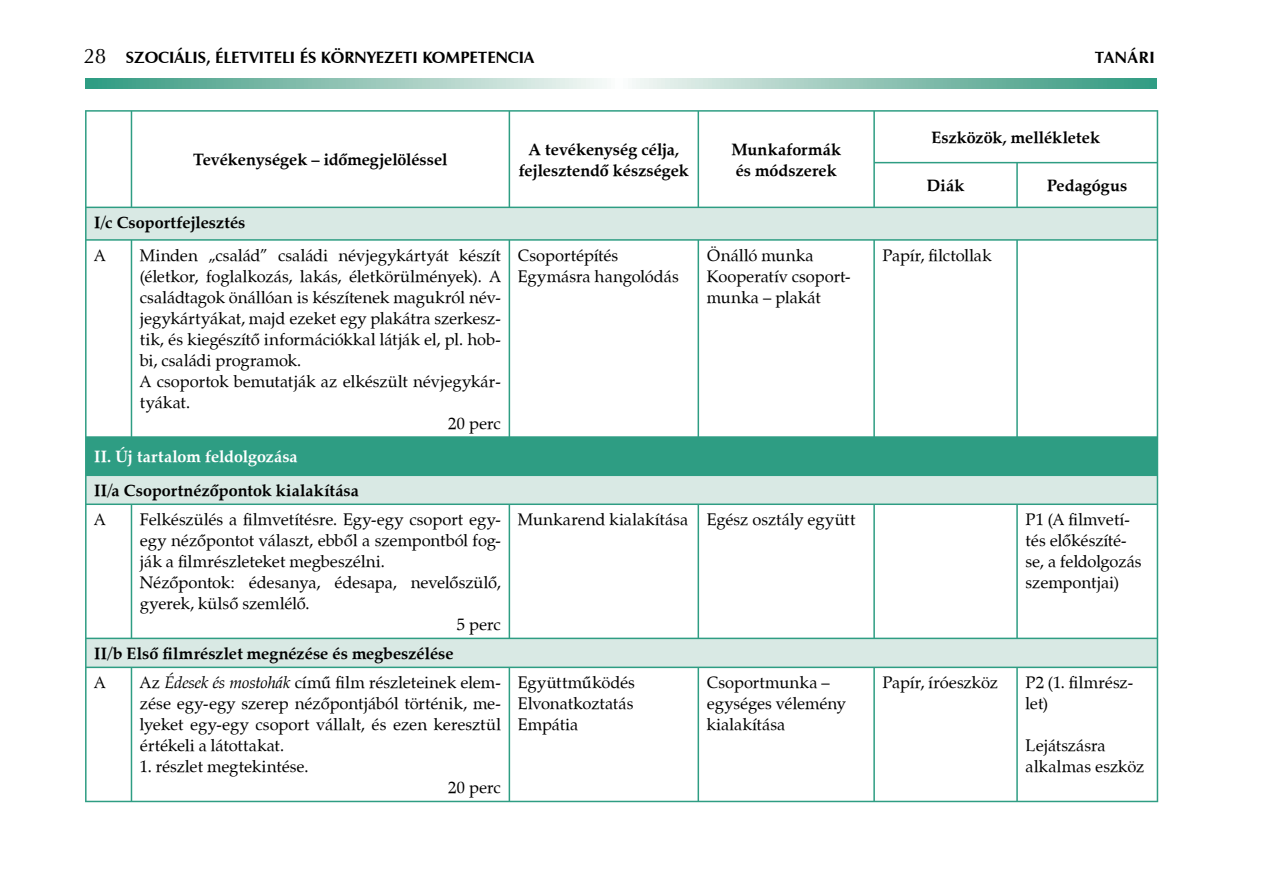
<style>
.page{position:relative;width:1263px;height:893px;background:#fff}
.page>*{position:absolute;margin:0;border:0;box-sizing:border-box;transform-origin:0 0}
.t1{font:16.5px/21px "Zapf Calligraphic 801 PFL";color:#000}
.t2{font:700 16.5px/21px "Zapf Calligraphic 801 PFL";color:#000;text-align:center}
.t3{font:700 16.5px "Zapf Humanist 601 PFL";color:#000}
.t4{font:700 16.5px "Zapf Calligraphic 801 PFL";color:#fff}
.s1{font-weight:400;font-size:21px}
.s2{font-style:italic}
</style>
<div class="page">
<svg style="left:85px;top:78px;width:1072px;height:11px;background:#92c6b7"></svg>
<svg style="left:87px;top:208px;width:1070px;height:459px"></svg>
<div style="left:86px;top:437px;width:1071px;height:38px;background:#2e9d83"></div>
<hr style="left:85px;top:112px;width:2px;height:51px;background:#2e9d83">
<hr style="left:85px;top:163px;width:2px;height:44px;background:#2e9d83">
<hr style="left:85px;top:110px;width:613px;height:2px;background:#2e9d83">
<hr style="left:131px;top:112px;width:1px;height:51px;background:#2e9d83">
<hr style="left:509px;top:112px;width:1px;height:51px;background:#2e9d83">
<hr style="left:131px;top:163px;width:1px;height:44px;background:#2e9d83">
<hr style="left:509px;top:163px;width:1px;height:44px;background:#2e9d83">
<hr style="left:697px;top:112px;width:2px;height:51px;background:#2e9d83">
<hr style="left:697px;top:163px;width:2px;height:44px;background:#2e9d83">
<hr style="left:698px;top:110px;width:176px;height:2px;background:#2e9d83">
<hr style="left:873px;top:112px;width:2px;height:50px;background:#2e9d83">
<hr style="left:874px;top:110px;width:284px;height:2px;background:#2e9d83">
<hr style="left:1157px;top:112px;width:1px;height:50px;background:#2e9d83">
<hr style="left:873px;top:163px;width:2px;height:44px;background:#2e9d83">
<hr style="left:873px;top:162px;width:285px;height:1px;background:#2e9d83">
<hr style="left:1016px;top:163px;width:2px;height:44px;background:#2e9d83">
<hr style="left:1157px;top:163px;width:1px;height:44px;background:#2e9d83">
<hr style="left:85px;top:207px;width:1073px;height:1px;background:#2e9d83">
<hr style="left:85px;top:208px;width:2px;height:31px;background:#2e9d83">
<hr style="left:1157px;top:208px;width:1px;height:31px;background:#2e9d83">
<hr style="left:85px;top:241px;width:2px;height:195px;background:#2e9d83">
<hr style="left:85px;top:239px;width:46px;height:2px;background:#2e9d83">
<hr style="left:131px;top:241px;width:1px;height:195px;background:#2e9d83">
<hr style="left:131px;top:239px;width:1027px;height:2px;background:#2e9d83">
<hr style="left:509px;top:241px;width:1px;height:195px;background:#2e9d83">
<hr style="left:697px;top:241px;width:2px;height:195px;background:#2e9d83">
<hr style="left:873px;top:241px;width:2px;height:195px;background:#2e9d83">
<hr style="left:1016px;top:241px;width:2px;height:195px;background:#2e9d83">
<hr style="left:1157px;top:241px;width:1px;height:195px;background:#2e9d83">
<hr style="left:85px;top:438px;width:2px;height:37px;background:#2e9d83">
<hr style="left:85px;top:476px;width:2px;height:27px;background:#2e9d83">
<hr style="left:85px;top:436px;width:46px;height:2px;background:#2e9d83">
<hr style="left:85px;top:475px;width:1073px;height:1px;background:#2e9d83">
<hr style="left:131px;top:436px;width:1027px;height:2px;background:#2e9d83">
<hr style="left:1157px;top:438px;width:1px;height:37px;background:#2e9d83">
<svg style="left:1157px;top:476px;width:1px;height:27px"></svg>
<hr style="left:85px;top:505px;width:2px;height:133px;background:#2e9d83">
<hr style="left:85px;top:503px;width:1073px;height:2px;background:#2e9d83">
<hr style="left:131px;top:505px;width:1px;height:133px;background:#2e9d83">
<hr style="left:509px;top:505px;width:1px;height:133px;background:#2e9d83">
<hr style="left:697px;top:505px;width:2px;height:133px;background:#2e9d83">
<hr style="left:873px;top:505px;width:2px;height:133px;background:#2e9d83">
<hr style="left:1016px;top:505px;width:2px;height:133px;background:#2e9d83">
<hr style="left:1157px;top:505px;width:1px;height:133px;background:#2e9d83">
<hr style="left:85px;top:639px;width:2px;height:28px;background:#2e9d83">
<hr style="left:85px;top:638px;width:1073px;height:1px;background:#2e9d83">
<svg style="left:1157px;top:639px;width:1px;height:28px"></svg>
<hr style="left:85px;top:668px;width:2px;height:133px;background:#2e9d83">
<hr style="left:85px;top:667px;width:1073px;height:1px;background:#2e9d83">
<hr style="left:131px;top:668px;width:1px;height:133px;background:#2e9d83">
<hr style="left:509px;top:668px;width:1px;height:133px;background:#2e9d83">
<hr style="left:697px;top:668px;width:2px;height:133px;background:#2e9d83">
<hr style="left:873px;top:668px;width:2px;height:133px;background:#2e9d83">
<hr style="left:1016px;top:668px;width:2px;height:133px;background:#2e9d83">
<hr style="left:1157px;top:668px;width:1px;height:133px;background:#2e9d83">
<hr style="left:85px;top:801px;width:1073px;height:1px;background:#2e9d83">
<p class="t3" style="left:83px;top:50px;width:452px"><span class="s1">28</span> SZOCIÁLIS, ÉLETVITELI ÉS KÖRNYEZETI KOMPETENCIA</p>
<p class="t3" style="left:1095px;top:50px;width:62px">TANÁRI</p>
<p class="t2" style="left:193px;top:151px;width:256px">Tevékenységek – időmegjelöléssel</p>
<p class="t2" style="left:519px;top:140px;width:172px">A tevékenység célja, fejlesztendő készségek</p>
<p class="t2" style="left:731px;top:140px;width:111px;text-align:left">Munkaformák és módszerek</p>
<p class="t2" style="left:931px;top:128px;width:170px">Eszközök, mellékletek</p>
<p class="t2" style="left:927px;top:177px;width:39px">Diák</p>
<p class="t2" style="left:1047px;top:177px;width:82px">Pedagógus</p>
<p class="t2" style="left:94px;top:213px;width:153px">I/c Csoportfejlesztés</p>
<p class="t1" style="left:94px;top:246px;width:13px">A</p>
<p class="t1" style="left:140px;top:246px;width:362px">Minden „család” családi névjegykártyát készít</p>
<p class="t1" style="left:140px;top:267px;width:362px">(életkor, foglalkozás, lakás, életkörülmények). A</p>
<p class="t1" style="left:140px;top:288px;width:362px">családtagok önállóan is készítenek magukról név-</p>
<p class="t1" style="left:140px;top:309px;width:362px">jegykártyákat, majd ezeket egy plakátra szerkesz-</p>
<p class="t1" style="left:140px;top:330px;width:362px">tik, és kiegészítő információkkal látják el, pl. hob-</p>
<p class="t1" style="left:140px;top:351px;width:163px">bi, családi programok.</p>
<p class="t1" style="left:140px;top:372px;width:362px">A csoportok bemutatják az elkészült névjegykár-</p>
<p class="t1" style="left:140px;top:393px;width:52px">tyákat.</p>
<p class="t1" style="left:448px;top:414px;width:54px">20 perc</p>
<p class="t4" style="left:94px;top:450px;width:205px">II. Új tartalom feldolgozása</p>
<p class="t2" style="left:94px;top:481px;width:266px">II/a Csoportnézőpontok kialakítása</p>
<p class="t1" style="left:94px;top:511px;width:13px">A</p>
<p class="t1" style="left:140px;top:511px;width:362px">Felkészülés a filmvetítésre. Egy-egy csoport egy-</p>
<p class="t1" style="left:140px;top:532px;width:362px">egy nézőpontot választ, ebből a szempontból fog-</p>
<p class="t1" style="left:140px;top:553px;width:246px">ják a filmrészleteket megbeszélni.</p>
<p class="t1" style="left:140px;top:574px;width:362px">Nézőpontok: édesanya, édesapa, nevelőszülő,</p>
<p class="t1" style="left:140px;top:595px;width:171px">gyerek, külső szemlélő.</p>
<p class="t1" style="left:457px;top:616px;width:45px">5 perc</p>
<p class="t2" style="left:94px;top:644px;width:361px">II/b Első filmrészlet megnézése és megbeszélése</p>
<p class="t1" style="left:94px;top:674px;width:13px">A</p>
<p class="t1" style="left:140px;top:674px;width:362px;text-align:justify">Az <span class="s2">Édesek és mostohák</span> című film részleteinek elem&shy;zése egy-egy szerep nézőpontjából történik, me&shy;lyeket egy-egy csoport vállalt, és ezen keresztül értékeli a látottakat.</p>
<p class="t1" style="left:140px;top:758px;width:170px">1. részlet megtekintése.</p>
<p class="t1" style="left:448px;top:779px;width:54px">20 perc</p>
<p class="t1" style="left:518px;top:246px;width:162px">Csoportépítés<br>Egymásra hangolódás</p>
<p class="t1" style="left:707px;top:246px;width:145px">Önálló munka<br>Kooperatív csoport&shy;munka – plakát</p>
<p class="t1" style="left:883px;top:246px;width:110px">Papír, filctollak</p>
<p class="t1" style="left:518px;top:511px;width:339px">Munkarend kialakítása Egész osztály együtt</p>
<p class="t1" style="left:1025px;top:511px;width:118px">P1 (A filmvetí&shy;tés előkészíté&shy;se, a feldolgozás szempontjai)</p>
<p class="t1" style="left:518px;top:674px;width:118px;text-align:justify">Együttműködés Elvonatkoztatás Empátia</p>
<p class="t1" style="left:707px;top:674px;width:141px">Csoportmunka – egységes vélemény kialakítása</p>
<p class="t1" style="left:883px;top:674px;width:117px">Papír, íróeszköz</p>
<p class="t1" style="left:1025px;top:674px;width:109px">P2 (1. filmrész&shy;let)</p>
<p class="t1" style="left:1025px;top:737px;width:120px">Lejátszásra alkalmas eszköz</p>
</div>
